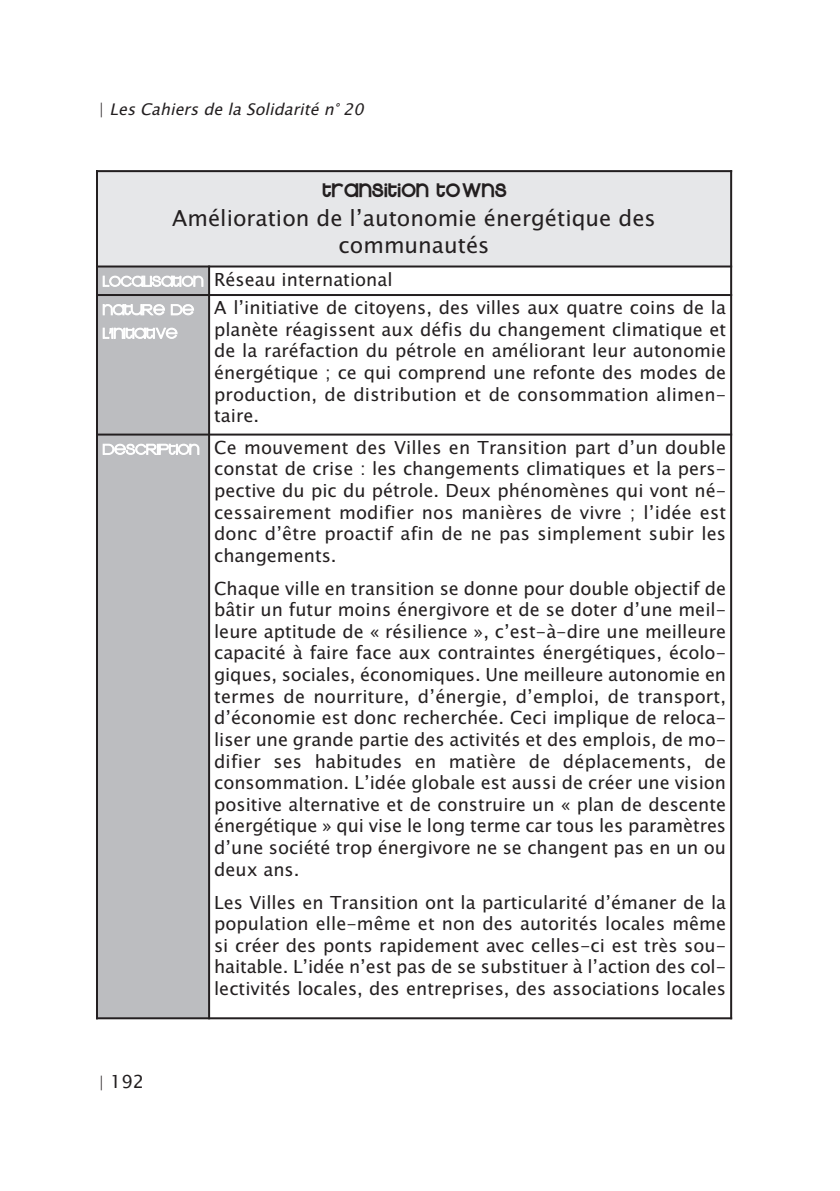
<style>
.page{position:relative;width:840px;height:1191px;background:#fff}
.page>*{position:absolute;margin:0;border:0;box-sizing:border-box;transform-origin:0 0}
.t1{font:22px/26.4px "Lucida Sans Unicode";color:#231f20;text-align:center}
.t2{font:22px "Kravitz Extra Thermal";color:#231f20}
.t3{font:18px/21.6px "Lucida Sans Unicode";color:#231f20;text-align:justify}
.t4{font:18px/23.6px "Kravitz Thermal";letter-spacing:-.005em;color:#fff;scale:1.05 1}
.t5{font:italic 16px "Lucida Sans Unicode";color:#231f20}
.s1{font-style:normal}
.s2{font-family:"Kravitz Thermal";color:#fff}
.s3{font-size:16px}
</style>
<div class="page">
<div style="left:96px;top:170px;width:634px;height:96px;background:#e6e7e9"></div>
<div style="left:96px;top:266px;width:113px;height:29px;background:#bcbdc0"></div>
<div style="left:96px;top:295px;width:113px;height:139px;background:#bcbdc0"></div>
<div style="left:96px;top:434px;width:113px;height:585px;background:#bcbdc0"></div>
<hr style="left:96px;top:170px;width:2px;height:849px;background:#231f20">
<hr style="left:208px;top:265px;width:2px;height:754px;background:#231f20">
<hr style="left:729px;top:170px;width:2px;height:849px;background:#231f20">
<hr style="left:96px;top:170px;width:635px;height:2px;background:#231f20">
<hr style="left:96px;top:265px;width:635px;height:2px;background:#231f20">
<hr style="left:96px;top:294px;width:635px;height:2px;background:#231f20">
<hr style="left:96px;top:433px;width:635px;height:2px;background:#231f20">
<hr style="left:96px;top:1017px;width:635px;height:2px;background:#231f20">
<p class="t5" style="left:98px;top:100px;width:272px"><span class="s1">|</span> Les Cahiers de la Solidarité n° 20</p>
<p class="t2" style="left:321px;top:176px;width:186px">transition towns</p>
<p class="t1" style="left:172px;top:206px;width:485px">Amélioration de l’autonomie énergétique des communautés</p>
<p class="t3" style="left:102px;top:269px;width:291px"><span class="s2">localisation</span> Réseau international</p>
<p class="t4" style="left:102px;top:297px;width:88px">Nature de l’initiative</p>
<p class="t3" style="left:214px;top:297px;width:513px">A l’initiative de citoyens, des villes aux quatre coins de la planète réagissent aux défis du changement climatique et de la raréfaction du pétrole en améliorant leur autonomie énergétique ; ce qui comprend une refonte des modes de production, de distribution et de consommation alimen&shy;taire.</p>
<p class="t3" style="left:214px;top:437px;width:513px;text-indent:-112px"><span class="s2">Description</span> Ce mouvement des Villes en Transition part d’un double constat de crise : les changements climatiques et la pers&shy;pective du pic du pétrole. Deux phénomènes qui vont né&shy;cessairement modifier nos manières de vivre ; l’idée est donc d’être proactif afin de ne pas simplement subir les changements.</p>
<p class="t3" style="left:214px;top:577px;width:513px">Chaque ville en transition se donne pour double objectif de bâtir un futur moins énergivore et de se doter d’une meil&shy;leure aptitude de « résilience », c’est-à-dire une meilleure capacité à faire face aux contraintes énergétiques, écolo&shy;giques, sociales, économiques. Une meilleure autonomie en termes de nourriture, d’énergie, d’emploi, de transport, d’économie est donc recherchée. Ceci implique de reloca&shy;liser une grande partie des activités et des emplois, de mo&shy;difier ses habitudes en matière de déplacements, de consommation. L’idée globale est aussi de créer une vision positive alternative et de construire un « plan de descente énergétique » qui vise le long terme car tous les paramètres d’une société trop énergivore ne se changent pas en un ou deux ans.</p>
<p class="t3" style="left:214px;top:891px;width:513px">Les Villes en Transition ont la particularité d’émaner de la population elle-même et non des autorités locales même si créer des ponts rapidement avec celles-ci est très sou&shy;haitable. L’idée n’est pas de se substituer à l’action des col&shy;lectivités locales, des entreprises, des associations locales</p>
<p class="t3" style="left:98px;top:1071px;width:47px"><span class="s3">|</span> 192</p>
</div>
